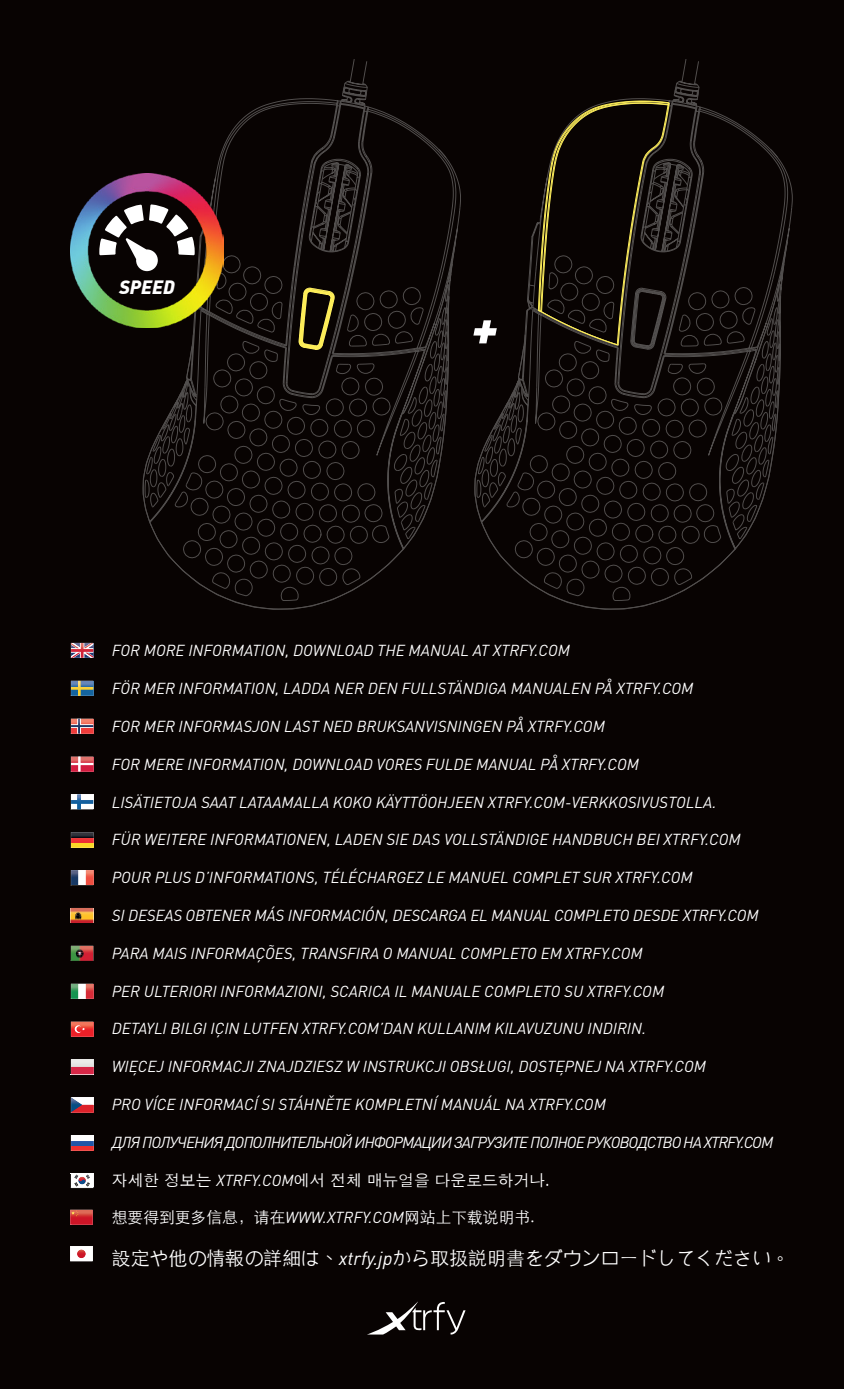
<style>
.page{position:relative;width:844px;height:1389px;background:#fff}
.page>*{position:absolute;margin:0;border:0;box-sizing:border-box;transform-origin:0 0}
.t1{font:300 18.9px "ST Heiti TC";color:#fff}
.t2{font:italic 900 18.9px "DIN";color:#fff}
.t3{font:italic 15.75px "FFDIN Pro";color:#fff}
.t4{font:italic 15.75px "FFDIN Pro";letter-spacing:-.06em;color:#fff}
.t5{font:300 15.75px "ST Heiti SC";color:#fff}
.t6{font:15.75px "Apple Gothic";color:#fff}
.s1{font-family:"FFDIN Pro";font-style:italic}
.s2{font-family:"FFDIN Pro";font-weight:400;font-style:italic}
</style>
<div class="page">
<div style="left:0;top:0;width:843px;height:1389px;background:#080302"></div>
<svg style="left:71px;top:756px;width:22px;height:16px"></svg>
<svg style="left:71px;top:643px;width:22px;height:15px"></svg>
<svg style="left:71px;top:681px;width:22px;height:15px"></svg>
<svg style="left:71px;top:984px;width:22px;height:15px"></svg>
<svg style="left:71px;top:870px;width:22px;height:15px"></svg>
<img style="left:71px;top:946px;width:22px;height:15px">
<img style="left:71px;top:908px;width:22px;height:15px">
<svg style="left:71px;top:1022px;width:22px;height:15px"></svg>
<svg style="left:71px;top:832px;width:22px;height:15px"></svg>
<svg style="left:71px;top:719px;width:22px;height:15px"></svg>
<svg style="left:71px;top:794px;width:22px;height:15px"></svg>
<svg style="left:71px;top:1059px;width:22px;height:16px"></svg>
<svg style="left:71px;top:1097px;width:22px;height:15px"></svg>
<svg style="left:71px;top:1135px;width:22px;height:15px"></svg>
<svg style="left:71px;top:1173px;width:22px;height:16px"></svg>
<svg style="left:70px;top:1210px;width:23px;height:15px"></svg>
<svg style="left:70px;top:1246px;width:23px;height:15px"></svg>
<svg style="left:189px;top:98px;width:271px;height:511px"></svg>
<svg style="left:146px;top:101px;width:310px;height:475px"></svg>
<svg style="left:224px;top:229px;width:233px;height:321px"></svg>
<svg style="left:143px;top:281px;width:307px;height:269px"></svg>
<svg style="left:520px;top:98px;width:272px;height:511px"></svg>
<svg style="left:496px;top:101px;width:291px;height:475px"></svg>
<svg style="left:496px;top:229px;width:293px;height:321px"></svg>
<svg style="left:474px;top:281px;width:308px;height:269px"></svg>
<svg style="left:298px;top:288px;width:36px;height:62px"></svg>
<svg style="left:537px;top:100px;width:132px;height:246px"></svg>
<img style="left:70px;top:174px;width:154px;height:153px">
<svg style="left:99px;top:204px;width:96px;height:67px"></svg>
<svg style="left:473px;top:320px;width:23px;height:23px"></svg>
<svg style="left:367px;top:1301px;width:98px;height:34px"></svg>
<p class="t2" style="left:119px;top:275px;width:57px">SPEED</p>
<p class="t3" style="left:112px;top:638px;width:459px">FOR MORE INFORMATION, DOWNLOAD THE MANUAL AT XTRFY.COM</p>
<p class="t3" style="left:112px;top:676px;width:583px">FÖR MER INFORMATION, LADDA NER DEN FULLSTÄNDIGA MANUALEN PÅ XTRFY.COM</p>
<p class="t3" style="left:112px;top:714px;width:494px">FOR MER INFORMASJON LAST NED BRUKSANVISNINGEN PÅ XTRFY.COM</p>
<p class="t3" style="left:112px;top:752px;width:528px">FOR MERE INFORMATION, DOWNLOAD VORES FULDE MANUAL PÅ XTRFY.COM</p>
<p class="t3" style="left:112px;top:790px;width:606px">LISÄTIETOJA SAAT LATAAMALLA KOKO KÄYTTÖOHJEEN XTRFY.COM-VERKKOSIVUSTOLLA.</p>
<p class="t3" style="left:112px;top:827px;width:630px">FÜR WEITERE INFORMATIONEN, LADEN SIE DAS VOLLSTÄNDIGE HANDBUCH BEI XTRFY.COM</p>
<p class="t3" style="left:112px;top:865px;width:582px">POUR PLUS D’INFORMATIONS, TÉLÉCHARGEZ LE MANUEL COMPLET SUR XTRFY.COM</p>
<p class="t3" style="left:112px;top:903px;width:648px">SI DESEAS OBTENER MÁS INFORMACIÓN, DESCARGA EL MANUAL COMPLETO DESDE XTRFY.COM</p>
<p class="t3" style="left:112px;top:941px;width:532px">PARA MAIS INFORMAÇÕES, TRANSFIRA O MANUAL COMPLETO EM XTRFY.COM</p>
<p class="t3" style="left:112px;top:979px;width:553px">PER ULTERIORI INFORMAZIONI, SCARICA IL MANUALE COMPLETO SU XTRFY.COM</p>
<p class="t3" style="left:112px;top:1016px;width:535px">DETAYLI BILGI IÇIN LUTFEN XTRFY.COM’DAN KULLANIM KILAVUZUNU INDIRIN.</p>
<p class="t3" style="left:112px;top:1054px;width:595px">WIĘCEJ INFORMACJI ZNAJDZIESZ W INSTRUKCJI OBSŁUGI, DOSTĘPNEJ NA XTRFY.COM</p>
<p class="t3" style="left:112px;top:1092px;width:495px">PRO VÍCE INFORMACÍ SI STÁHNĚTE KOMPLETNÍ MANUÁL NA XTRFY.COM</p>
<p class="t4" style="left:112px;top:1130px;width:662px">ДЛЯ ПОЛУЧЕНИЯ ДОПОЛНИТЕЛЬНОЙ ИНФОРМАЦИИ ЗАГРУЗИТЕ ПОЛНОЕ РУКОВОДСТВО НА XTRFY.COM</p>
<p class="t6" style="left:112px;top:1171px;width:440px">자세한 정보는 <span class="s1">XTRFY.COM</span>에서 전체 매뉴얼을 다운로드하거나.</p>
<p class="t5" style="left:112px;top:1204px;width:424px">想要得到更多信息，请在<span class="s2">WWW.XTRFY.COM</span>网站上下载说明书.</p>
<p class="t1" style="left:112px;top:1242px;width:679px">設定や他の情報の詳細は、<span class="s2">xtrfy.jp</span>から取扱説明書をダウンロードしてください。</p>
</div>
